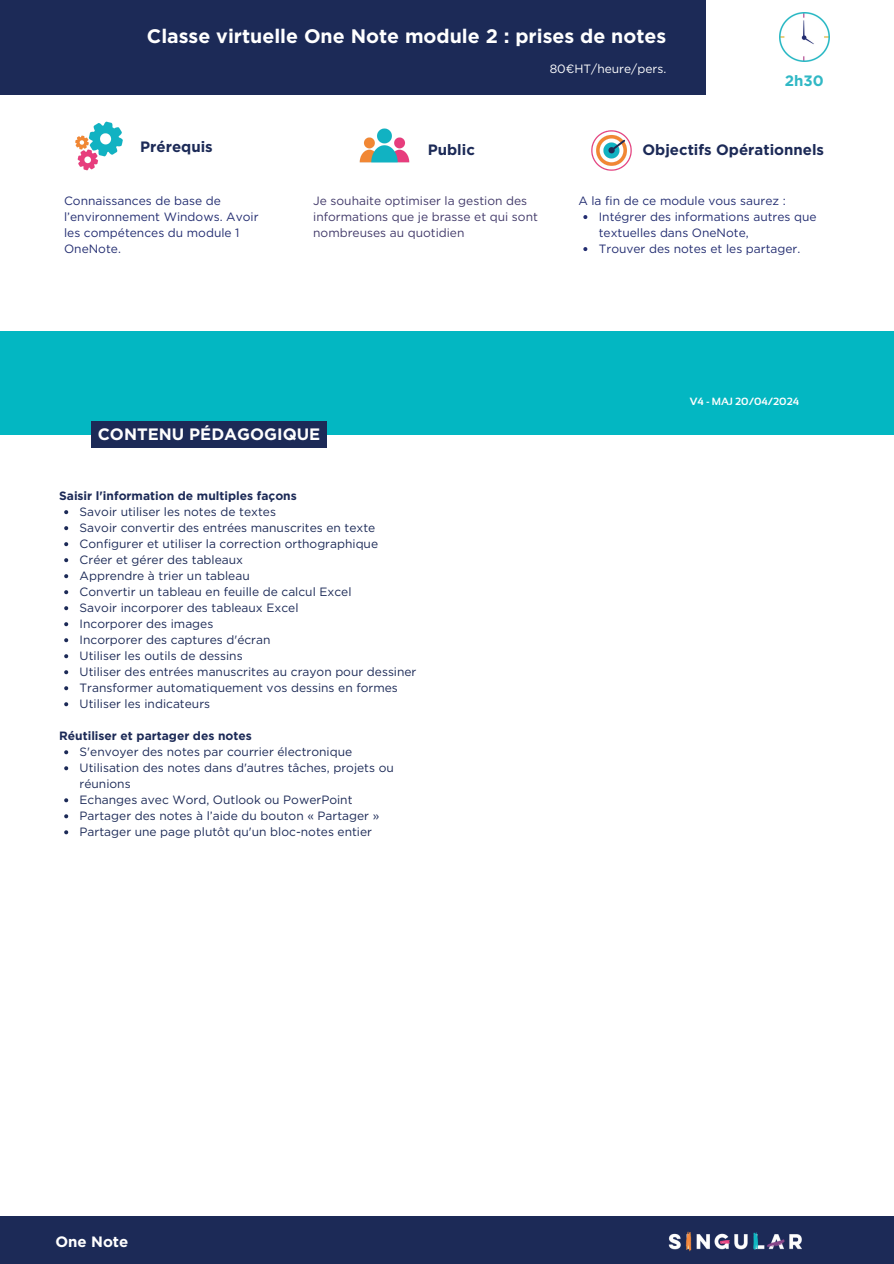
<style>
.page{position:relative;width:894px;height:1264px;background:#fff}
.page>*{position:absolute;margin:0;border:0;box-sizing:border-box;transform-origin:0 0}
.t1{font:700 19.5px "Gotham";color:#fff}
.t2{font:700 16.5px "Gotham";color:#fefefe}
.t3{font:700 15px "Gotham";color:#1c2a57}
.t4{font:700 15px "Gotham";color:#fff}
.t5{font:700 15px "Gotham";color:#31b8c5}
.t6{font:12px/16px "Gotham";color:#1c2a57}
.t7{font:12px/16px "Gotham";color:#232d71}
.t8{font:12px/16px "Gotham";color:#413969}
.t9{font:700 12px "Gotham";color:#1c2a57}
.t10{font:12px "Gotham";color:#fff}
.t11{font:700 10.5px "Sansation";color:#fefefe}
</style>
<div class="page">
<div style="left:0;top:0;width:705px;height:94px;background:#1c2a57"></div>
<img style="left:779px;top:12px;width:50px;height:50px">
<svg style="left:583px;top:215px;width:4px;height:4px"></svg>
<svg style="left:583px;top:247px;width:4px;height:4px"></svg>
<svg style="left:64px;top:510px;width:4px;height:4px"></svg>
<svg style="left:64px;top:526px;width:4px;height:4px"></svg>
<svg style="left:64px;top:542px;width:4px;height:4px"></svg>
<svg style="left:64px;top:558px;width:4px;height:4px"></svg>
<svg style="left:64px;top:574px;width:4px;height:4px"></svg>
<svg style="left:64px;top:590px;width:4px;height:4px"></svg>
<svg style="left:64px;top:606px;width:4px;height:4px"></svg>
<svg style="left:64px;top:622px;width:4px;height:4px"></svg>
<svg style="left:64px;top:638px;width:4px;height:4px"></svg>
<svg style="left:64px;top:654px;width:4px;height:4px"></svg>
<svg style="left:64px;top:670px;width:4px;height:4px"></svg>
<svg style="left:64px;top:686px;width:4px;height:4px"></svg>
<svg style="left:64px;top:702px;width:4px;height:4px"></svg>
<svg style="left:64px;top:750px;width:4px;height:4px"></svg>
<svg style="left:64px;top:766px;width:4px;height:4px"></svg>
<svg style="left:64px;top:798px;width:4px;height:4px"></svg>
<svg style="left:64px;top:814px;width:4px;height:4px"></svg>
<svg style="left:64px;top:830px;width:4px;height:4px"></svg>
<img style="left:75px;top:121px;width:48px;height:50px">
<img style="left:359px;top:128px;width:51px;height:35px">
<img style="left:591px;top:130px;width:41px;height:41px">
<div style="left:0;top:1216px;width:893px;height:47px;background:#1c2a57"></div>
<img style="left:668px;top:1231px;width:134px;height:21px">
<div style="left:0;top:331px;width:893px;height:104px;background:#00b7c2"></div>
<div style="left:91px;top:421px;width:236px;height:27px;background:#1c2a57"></div>
<h1 class="t1" style="left:147px;top:24px;width:520px">Classe virtuelle One Note module 2 : prises de notes</h1>
<h4 class="t10" style="left:549px;top:61px;width:118px">80€HT/heure/pers.</h4>
<p class="t5" style="left:784px;top:72px;width:40px">2h30</p>
<p class="t3" style="left:140px;top:138px;width:74px">Prérequis</p>
<p class="t3" style="left:427px;top:140px;width:49px">Public</p>
<p class="t3" style="left:642px;top:140px;width:183px">Objectifs Opérationnels</p>
<h5 class="t7" style="left:64px;top:193px;width:196px">Connaissances de base de l’environnement Windows. Avoir les compétences du module 1<br>OneNote.</h5>
<p class="t8" style="left:313px;top:193px;width:226px">Je souhaite optimiser la gestion des informations que je brasse et qui sont nombreuses au quotidien</p>
<h3 class="t7" style="left:578px;top:193px;width:209px">A la fin de ce module vous saurez :</h3>
<p class="t7" style="left:598px;top:209px;width:219px">Intégrer des informations autres que textuelles dans OneNote,</p>
<h3 class="t7" style="left:598px;top:241px;width:203px">Trouver des notes et les partager.</h3>
<p class="t2" style="left:98px;top:424px;width:224px">CONTENU PÉDAGOGIQUE</p>
<p class="t9" style="left:59px;top:488px;width:239px">Saisir l'information de multiples façons</p>
<h3 class="t6" style="left:80px;top:504px;width:198px">Savoir utiliser les notes de textes</h3>
<p class="t6" style="left:80px;top:520px;width:297px">Savoir convertir des entrées manuscrites en texte</p>
<h3 class="t6" style="left:80px;top:536px;width:300px">Configurer et utiliser la correction orthographique</h3>
<h5 class="t6" style="left:80px;top:552px;width:165px">Créer et gérer des tableaux</h5>
<h5 class="t6" style="left:80px;top:568px;width:172px">Apprendre à trier un tableau</h5>
<h5 class="t6" style="left:80px;top:584px;width:273px">Convertir un tableau en feuille de calcul Excel</h5>
<p class="t6" style="left:80px;top:600px;width:220px">Savoir incorporer des tableaux Excel</p>
<p class="t6" style="left:80px;top:616px;width:135px">Incorporer des images</p>
<p class="t6" style="left:80px;top:632px;width:192px">Incorporer des captures d'écran</p>
<h2 class="t6" style="left:80px;top:648px;width:164px">Utiliser les outils de dessins</h2>
<h4 class="t6" style="left:80px;top:664px;width:338px">Utiliser des entrées manuscrites au crayon pour dessiner</h4>
<p class="t6" style="left:80px;top:680px;width:319px">Transformer automatiquement vos dessins en formes</p>
<p class="t6" style="left:80px;top:696px;width:132px">Utiliser les indicateurs</p>
<p class="t9" style="left:59px;top:728px;width:194px">Réutiliser et partager des notes</p>
<p class="t6" style="left:80px;top:744px;width:274px">S'envoyer des notes par courrier électronique</p>
<p class="t6" style="left:80px;top:760px;width:316px">Utilisation des notes dans d'autres tâches, projets ou réunions</p>
<p class="t6" style="left:80px;top:792px;width:274px">Echanges avec Word, Outlook ou PowerPoint</p>
<p class="t6" style="left:80px;top:808px;width:301px">Partager des notes à l’aide du bouton « Partager »</p>
<p class="t6" style="left:80px;top:824px;width:294px">Partager une page plutôt qu'un bloc-notes entier</p>
<p class="t4" style="left:55px;top:1232px;width:74px">One Note</p>
<p class="t11" style="left:689px;top:395px;width:111px">V4 - MAJ 20/04/2024</p>
</div>
